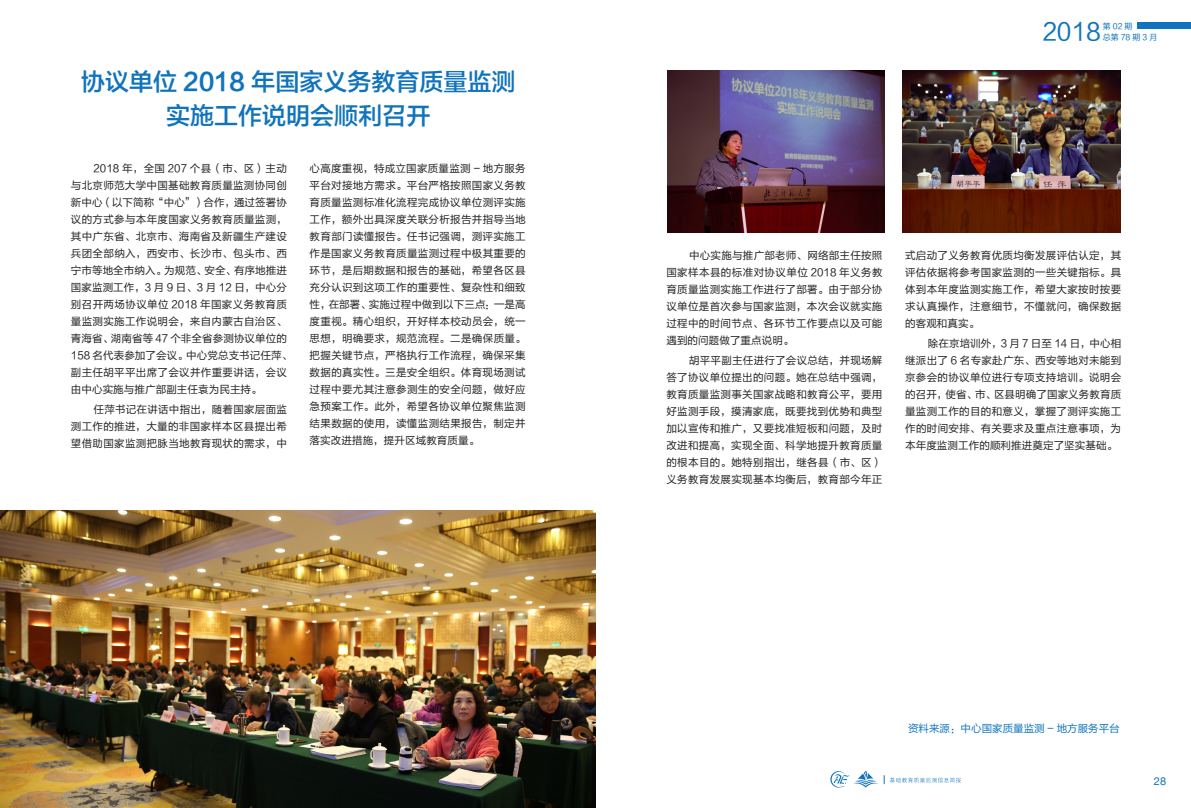
<style>
.page{position:relative;width:1191px;height:808px;background:#fff}
.page>*{position:absolute;margin:0;border:0;box-sizing:border-box;transform-origin:0 0}
.一级标题{font:24px/34px "FZLTZHK GBK1 0";color:#1074bc;text-align:center}
.t1{font:24px "FZLTHK GBK1 0";color:#1074bc}
.t2{font:11px "Helvetica Neue";color:#1074bc}
.正文{font:10.5px/17px "FZLTHK GBK1 0";letter-spacing:.03em;color:#231f20;text-align:justify}
.正文-2{font:10.5px "FZLTHK GBK1 0";color:#1074bc}
.t3{font:8px/11px "FZLTHK GBK1 0";letter-spacing:.25em;color:#1074bc}
</style>
<div class="page">
<svg style="left:830px;top:771px;width:48px;height:16px"></svg>
<svg style="left:884px;top:775px;width:77px;height:9px"></svg>
<div style="left:1137px;top:22px;width:54px;height:6px;background:#1074bc"></div>
<img style="left:0;top:510px;width:595px;height:298px">
<img style="left:667px;top:71px;width:217px;height:161px">
<img style="left:902px;top:71px;width:218px;height:161px">
<p class="一级标题" style="left:81px;top:65px;width:436px">协议单位 2018 年国家义务教育质量监测实施工作说明会顺利召开</p>
<p class="正文" style="left:71px;top:160px;width:223px;text-align:left;text-indent:23px">2018 年，全国 207 个县（市、区）主动与北京师范大学中国基础教育质量监测协同创新中心（以下简称“中心”）合作，通过签署协议的方式参与本年度国家义务教育质量监测，其中广东省、北京市、海南省及新疆生产建设兵团全部纳入，西安市、长沙市、包头市、西宁市等地全市纳入。为规范、安全、有序地推进国家监测工作，3 月 9 日、3 月 12 日，中心分别召开两场协议单位 2018 年国家义务教育质量监测实施工作说明会，来自内蒙古自治区、青海省、湖南省等 47 个非全省参测协议单位的<br>158 名代表参加了会议。中心党总支书记任萍、副主任胡平平出席了会议并作重要讲话，会议由中心实施与推广部副主任袁为民主持。</p>
<p class="正文" style="left:71px;top:401px;width:217px;text-indent:23px">任萍书记在讲话中指出，随着国家层面监测工作的推进，大量的非国家样本区县提出希望借助国家监测把脉当地教育现状的需求，中</p>
<p class="正文" style="left:310px;top:160px;width:218px">心高度重视，特成立国家质量监测 - 地方服务平台对接地方需求。平台严格按照国家义务教育质量监测标准化流程完成协议单位测评实施工作，额外出具深度关联分析报告并指导当地教育部门读懂报告。任书记强调，测评实施工作是国家义务教育质量监测过程中极其重要的环节，是后期数据和报告的基础，希望各区县充分认识到这项工作的重要性、复杂性和细致性，在部署、实施过程中做到以下三点：一是高度重视。精心组织，开好样本校动员会，统一思想，明确要求，规范流程。二是确保质量。把握关键节点，严格执行工作流程，确保采集数据的真实性。三是安全组织。体育现场测试过程中要尤其注意参测生的安全问题，做好应急预案工作。此外，希望各协议单位聚焦监测结果数据的使用，读懂监测结果报告，制定并落实改进措施，提升区域教育质量。</p>
<h1 class="t1" style="left:1042px;top:19px;width:60px">2018</h1>
<p class="t3" style="left:1102px;top:21px;width:56px">第02期<br>总第78期3月</p>
<p class="正文" style="left:666px;top:247px;width:218px;text-indent:23px">中心实施与推广部老师、网络部主任按照国家样本县的标准对协议单位 2018 年义务教育质量监测实施工作进行了部署。由于部分协议单位是首次参与国家监测，本次会议就实施过程中的时间节点、各环节工作要点以及可能遇到的问题做了重点说明。</p>
<p class="正文" style="left:666px;top:352px;width:217px;text-indent:23px">胡平平副主任进行了会议总结，并现场解答了协议单位提出的问题。她在总结中强调，教育质量监测事关国家战略和教育公平，要用好监测手段，摸清家底，既要找到优势和典型加以宣传和推广，又要找准短板和问题，及时改进和提高，实现全面、科学地提升教育质量的根本目的。她特别指出，继各县（市、区）义务教育发展实现基本均衡后，教育部今年正</p>
<p class="正文" style="left:905px;top:247px;width:218px">式启动了义务教育优质均衡发展评估认定，其评估依据将参考国家监测的一些关键指标。具体到本年度监测实施工作，希望大家按时按要求认真操作，注意细节，不懂就问，确保数据的客观和真实。</p>
<p class="正文" style="left:905px;top:335px;width:218px;text-indent:23px">除在京培训外，3 月 7 日至 14 日，中心相继派出了 6 名专家赴广东、西安等地对未能到京参会的协议单位进行专项支持培训。说明会的召开，使省、市、区县明确了国家义务教育质量监测工作的目的和意义，掌握了测评实施工作的时间安排、有关要求及重点注意事项，为本年度监测工作的顺利推进奠定了坚实基础。</p>
<p class="正文-2" style="left:908px;top:723px;width:213px">资料来源：中心国家质量监测 - 地方服务平台</p>
<p class="t2" style="left:1154px;top:774px;width:14px">28</p>
</div>
